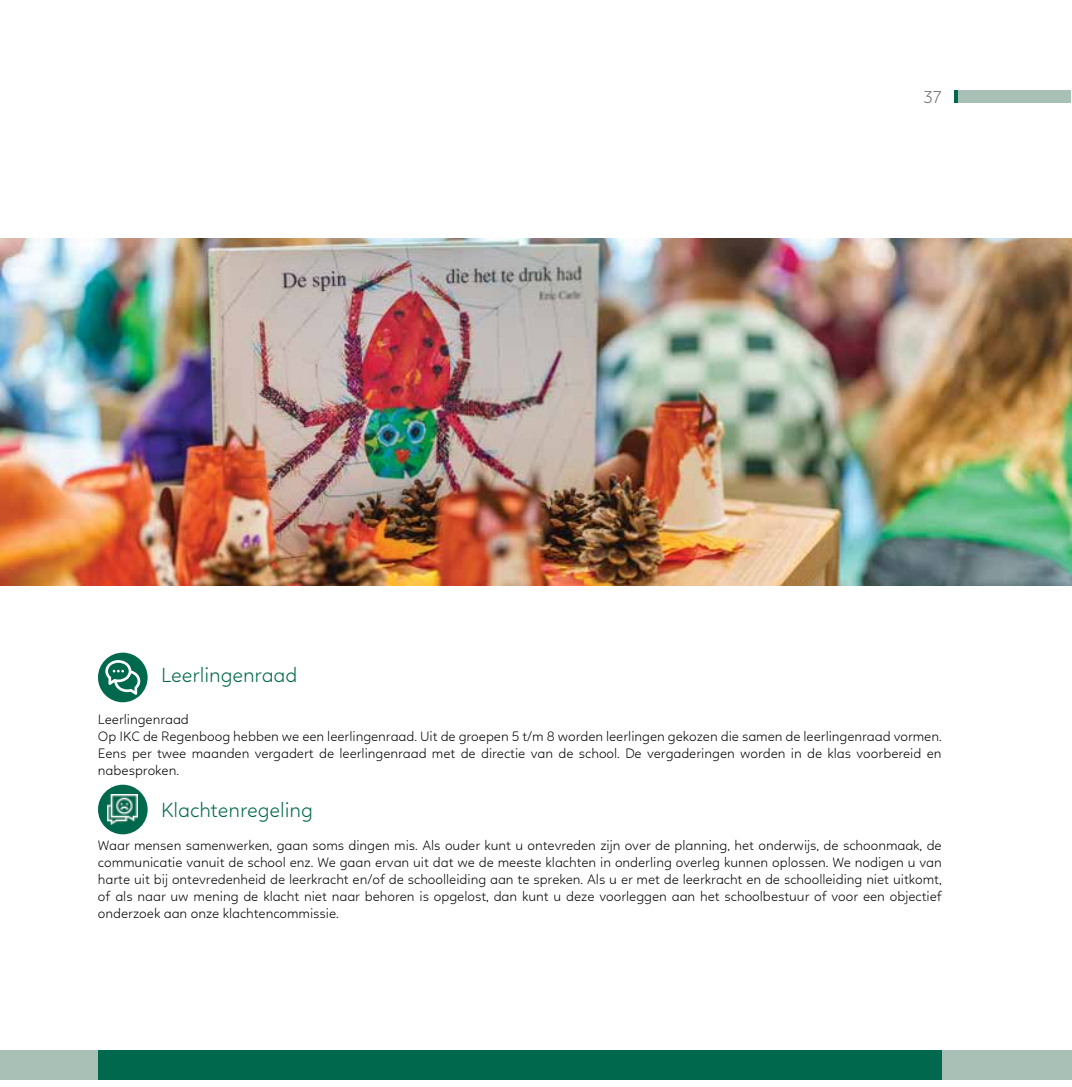
<style>
.page{position:relative;width:1072px;height:1087px;background:#fff}
.page>*{position:absolute;margin:0;border:0;box-sizing:border-box;transform-origin:0 0}
.t1{font:300 21px "Linotte";color:#00684c}
.t2{font:300 17.5px "Linotte";color:#6a6665}
.t3{font:300 14px/16.8px "Linotte";color:#000}
</style>
<div class="page">
<div style="left:0;top:1049px;width:1071px;height:30px;background:#a9c0b6"></div>
<div style="left:98px;top:1049px;width:843px;height:30px;background:#00684c"></div>
<img style="left:0;top:239px;width:1071px;height:346px">
<div style="left:98px;top:652px;width:50px;height:50px;background:#00684c;border-radius:50%"></div>
<svg style="left:105px;top:660px;width:35px;height:35px"></svg>
<div style="left:98px;top:784px;width:50px;height:50px;background:#00684c;border-radius:50%"></div>
<img style="left:108px;top:794px;width:30px;height:30px">
<div style="left:957px;top:90px;width:114px;height:13px;background:#a9c0b6"></div>
<svg style="left:954px;top:90px;width:3px;height:13px"></svg>
<p class="t2" style="left:923px;top:87px;width:20px">37</p>
<h1 class="t1" style="left:161px;top:663px;width:138px">Leerlingenraad</h1>
<p class="t3" style="left:98px;top:711px;width:845px">Leerlingenraad<br>Op IKC de Regenboog hebben we een leerlingenraad. Uit de groepen 5 t/m 8 worden leerlingen gekozen die samen de leerlingenraad vormen.<br>Eens per twee maanden vergadert de leerlingenraad met de directie van de school. De vergaderingen worden in de klas voorbereid en nabesproken.</p>
<h1 class="t1" style="left:161px;top:797px;width:153px">Klachtenregeling</h1>
<p class="t3" style="left:98px;top:837px;width:845px;text-align:justify">Waar mensen samenwerken, gaan soms dingen mis. Als ouder kunt u ontevreden zijn over de planning, het onderwijs, de schoonmaak, de communicatie vanuit de school enz. We gaan ervan uit dat we de meeste klachten in onderling overleg kunnen oplossen. We nodigen u van harte uit bij ontevredenheid de leerkracht en/of de schoolleiding aan te spreken. Als u er met de leerkracht en de schoolleiding niet uitkomt, of als naar uw mening de klacht niet naar behoren is opgelost, dan kunt u deze voorleggen aan het schoolbestuur of voor een objectief onderzoek aan onze klachtencommissie.</p>
</div>
